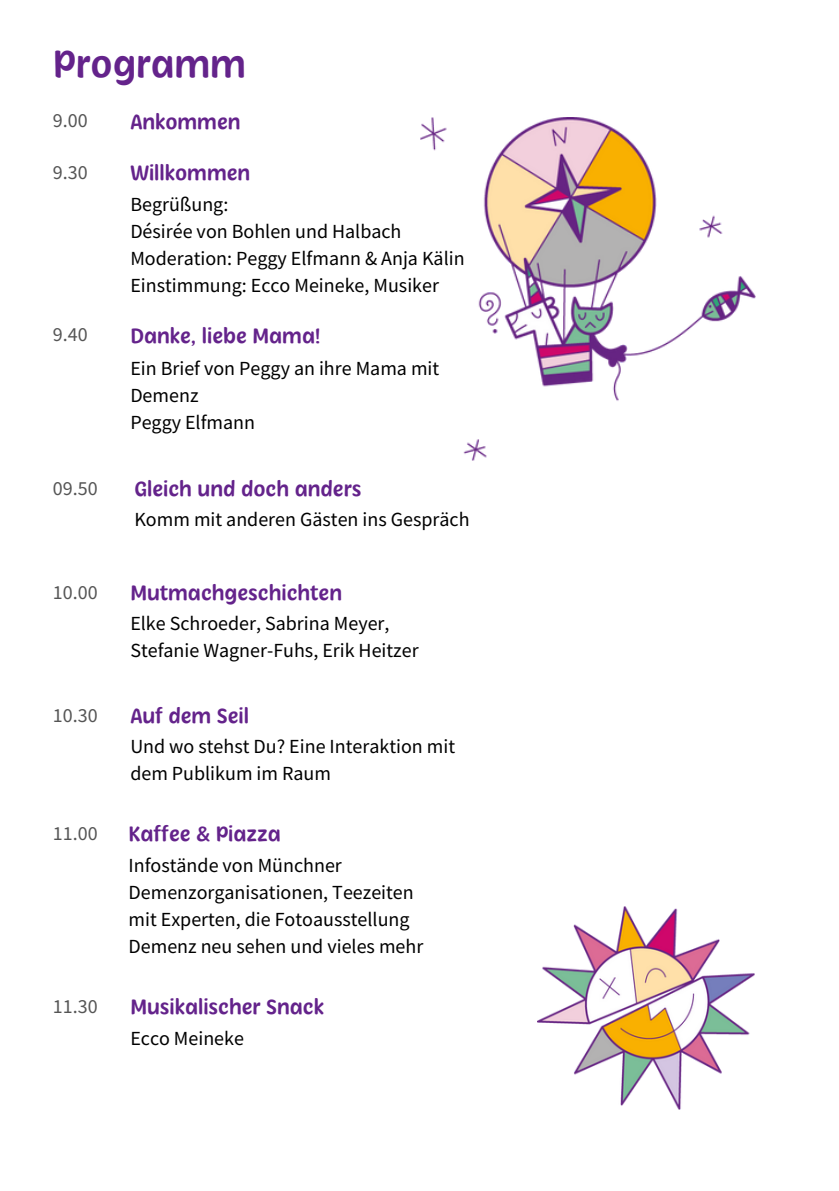
<style>
.page{position:relative;width:839px;height:1191px;background:#fff}
.page>*{position:absolute;margin:0;border:0;box-sizing:border-box;transform-origin:0 0}
.t1{font:600 40px "Herbit";color:#64238b}
.t2{font:600 22px "Herbit";color:#64238b}
.t3{font:20px/27px "Source Sans Pro";color:#000}
.t4{font:20px "Source Sans Pro";color:#555}
</style>
<div class="page">
<img style="left:537px;top:907px;width:217px;height:202px">
<img style="left:421px;top:117px;width:334px;height:344px">
<h2 class="t1" style="left:53px;top:37px;width:195px">Programm</h2>
<p class="t4" style="left:53px;top:108px;width:36px">9.00</p>
<p class="t2" style="left:130px;top:107px;width:112px">Ankommen</p>
<h2 class="t4" style="left:53px;top:159px;width:36px">9.30</h2>
<p class="t2" style="left:130px;top:158px;width:121px">Willkommen</p>
<p class="t3" style="left:130px;top:190px;width:99px">Begrüßung:</p>
<p class="t3" style="left:130px;top:217px;width:273px">Désirée von Bohlen und Halbach</p>
<p class="t3" style="left:130px;top:244px;width:336px">Moderation: Peggy Elfmann &amp; Anja Kälin</p>
<p class="t3" style="left:130px;top:271px;width:310px">Einstimmung: Ecco Meineke, Musiker</p>
<h2 class="t4" style="left:53px;top:322px;width:36px">9.40</h2>
<p class="t2" style="left:130px;top:321px;width:191px">Danke, liebe Mama!</p>
<p class="t3" style="left:130px;top:354px;width:310px">Ein Brief von Peggy an ihre Mama mit<br>Demenz</p>
<p class="t3" style="left:130px;top:408px;width:126px">Peggy Elfmann</p>
<h2 class="t4" style="left:53px;top:475px;width:46px">09.50</h2>
<p class="t2" style="left:134px;top:474px;width:228px">Gleich und doch anders</p>
<p class="t3" style="left:134px;top:506px;width:336px">Komm mit anderen Gästen ins Gespräch</p>
<h2 class="t4" style="left:53px;top:579px;width:46px">10.00</h2>
<p class="t2" style="left:130px;top:578px;width:213px">Mutmachgeschichten</p>
<p class="t3" style="left:130px;top:610px;width:290px">Elke Schroeder, Sabrina Meyer,<br>Stefanie Wagner-Fuhs, Erik Heitzer</p>
<h2 class="t4" style="left:53px;top:702px;width:46px">10.30</h2>
<p class="t2" style="left:130px;top:701px;width:120px">Auf dem Seil</p>
<p class="t3" style="left:130px;top:732px;width:326px">Und wo stehst Du? Eine Interaktion mit dem Publikum im Raum</p>
<h2 class="t4" style="left:53px;top:820px;width:46px">11.00</h2>
<p class="t2" style="left:128px;top:819px;width:154px">Kaffee &amp; Piazza</p>
<p class="t3" style="left:128px;top:851px;width:296px">Infostände von Münchner<br>Demenzorganisationen, Teezeiten mit Experten, die Fotoausstellung<br>Demenz neu sehen und vieles mehr</p>
<h2 class="t4" style="left:53px;top:993px;width:46px">11.30</h2>
<p class="t2" style="left:130px;top:992px;width:195px">Musikalischer Snack</p>
<p class="t3" style="left:130px;top:1024px;width:115px">Ecco Meineke</p>
</div>
